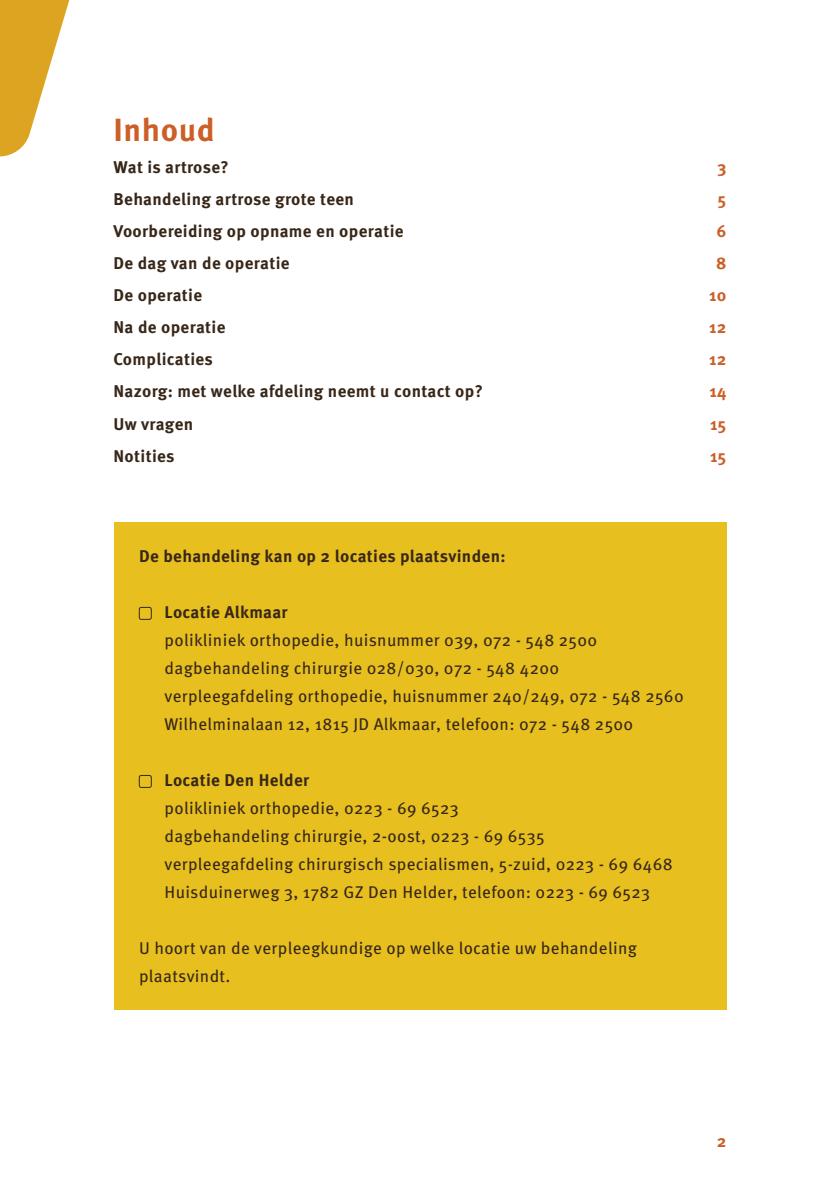
<style>
.page{position:relative;width:840px;height:1191px;background:#fff}
.page>*{position:absolute;margin:0;border:0;box-sizing:border-box;transform-origin:0 0}
.t1{font:700 32px "Meta Pro";letter-spacing:.02em;color:#cb5f27}
.t2{font:17px/28px "Meta Pro";letter-spacing:.02em;color:#382718}
.t3{font:700 17px "Meta Pro";letter-spacing:.02em;color:#382718}
.t4{font:700 17px "Meta Pro";letter-spacing:.02em;color:#cb5f27}
</style>
<div class="page">
<svg style="left:0;top:0;width:70px;height:156px"></svg>
<div style="left:113px;top:522px;width:613px;height:487px;background:#e7c01f"></div>
<div style="left:139px;top:607px;width:12px;height:12px;border:1px solid #382718;border-radius:2px"></div>
<div style="left:139px;top:775px;width:12px;height:12px;border:1px solid #382718;border-radius:2px"></div>
<h1 class="t1" style="left:113px;top:105px;width:103px">Inhoud</h1>
<p class="t3" style="left:113px;top:154px;width:117px">Wat is artrose?</p>
<p class="t4" style="left:716px;top:154px;width:11px">3</p>
<p class="t3" style="left:113px;top:186px;width:242px">Behandeling artrose grote teen</p>
<p class="t4" style="left:717px;top:186px;width:10px">5</p>
<p class="t3" style="left:113px;top:218px;width:291px">Voorbereiding op opname en operatie</p>
<p class="t4" style="left:716px;top:218px;width:11px">6</p>
<p class="t3" style="left:113px;top:250px;width:177px">De dag van de operatie</p>
<p class="t4" style="left:715px;top:250px;width:12px">8</p>
<p class="t3" style="left:113px;top:282px;width:90px">De operatie</p>
<p class="t4" style="left:708px;top:282px;width:19px">10</p>
<p class="t3" style="left:113px;top:314px;width:113px">Na de operatie</p>
<p class="t4" style="left:708px;top:314px;width:19px">12</p>
<p class="t3" style="left:113px;top:346px;width:101px">Complicaties</p>
<p class="t4" style="left:708px;top:346px;width:19px">12</p>
<p class="t3" style="left:113px;top:378px;width:371px">Nazorg: met welke afdeling neemt u contact op?</p>
<p class="t4" style="left:709px;top:378px;width:19px">14</p>
<p class="t3" style="left:113px;top:410px;width:81px">Uw vragen</p>
<p class="t4" style="left:709px;top:410px;width:18px">15</p>
<p class="t3" style="left:113px;top:442px;width:62px">Notities</p>
<p class="t4" style="left:709px;top:442px;width:18px">15</p>
<p class="t3" style="left:139px;top:542px;width:368px">De behandeling kan op 2 locaties plaatsvinden:</p>
<p class="t3" style="left:164px;top:598px;width:124px">Locatie Alkmaar</p>
<p class="t2" style="left:164px;top:624px;width:520px">polikliniek orthopedie, huisnummer 039, 072 - 548 2500 dagbehandeling chirurgie 028/030, 072 - 548 4200 verpleegafdeling orthopedie, huisnummer 240/249, 072 - 548 2560<br>Wilhelminalaan 12, 1815 JD Alkmaar, telefoon: 072 - 548 2500</p>
<p class="t3" style="left:164px;top:766px;width:146px">Locatie Den Helder</p>
<p class="t2" style="left:164px;top:792px;width:509px">polikliniek orthopedie, 0223 - 69 6523<br>dagbehandeling chirurgie, 2-oost, 0223 - 69 6535 verpleegafdeling chirurgisch specialismen, 5-zuid, 0223 - 69 6468<br>Huisduinerweg 3, 1782 GZ Den Helder, telefoon: 0223 - 69 6523</p>
<p class="t2" style="left:139px;top:932px;width:499px">U hoort van de verpleegkundige op welke locatie uw behandeling plaatsvindt.</p>
<p class="t4" style="left:716px;top:1127px;width:11px">2</p>
</div>
